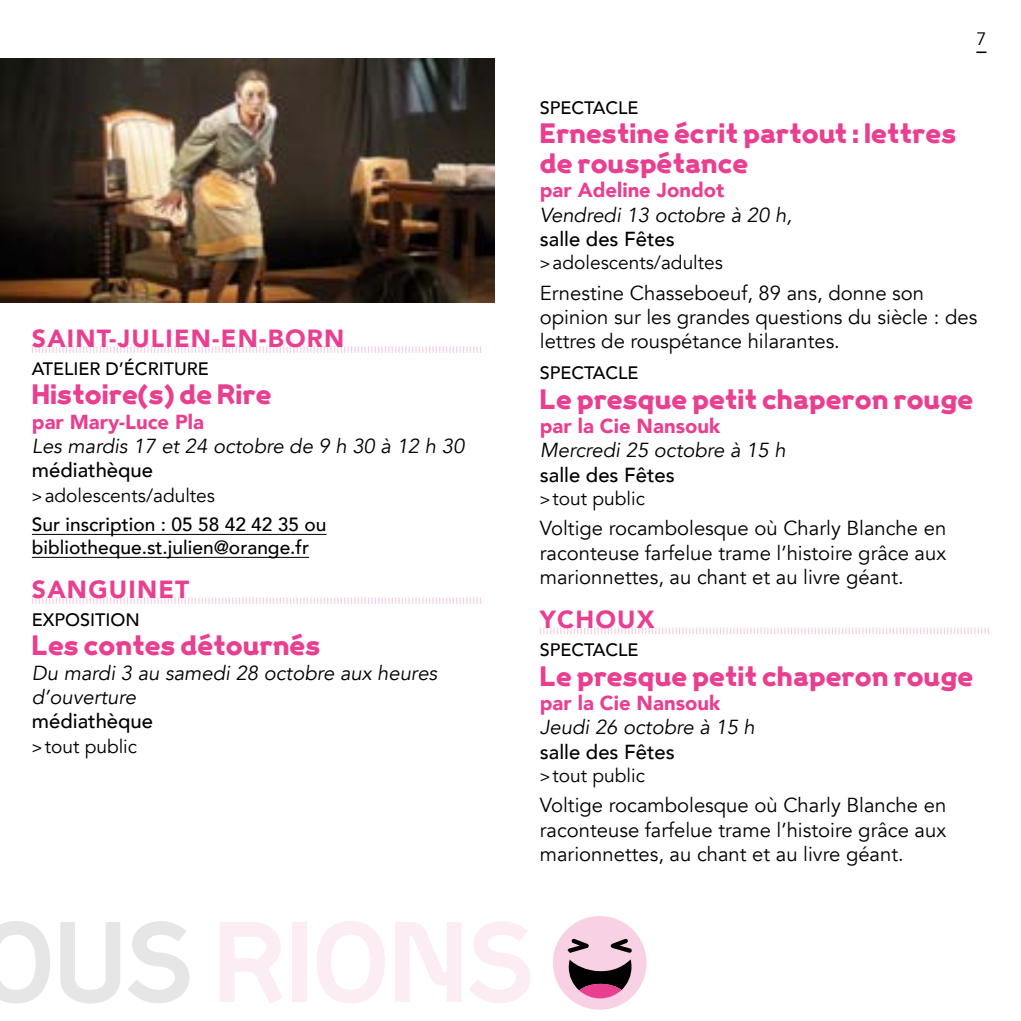
<style>
.page{position:relative;width:1021px;height:1021px;background:#fff}
.page>*{position:absolute;margin:0;border:0;box-sizing:border-box;transform-origin:0 0}
.manif{font:900 24.75px/29.7px "Progress";color:#e93f90}
.ville2{font:900 24.75px "Avenir";letter-spacing:.05em;color:#e93f90}
.descriptif{font:20.25px/24.3px "Avenir";color:#000;text-align:justify}
.date_heure{font:italic 20.25px/24.3px "Avenir";color:#000}
.intervenant{font:900 20.25px "Avenir";color:#e93f90}
.lieu{font:500 20.25px "Avenir";color:#000}
.t1{font:19.12px "Avenir";color:#000}
.reserv{font:500 19.12px "Avenir";color:#000}
.type{font:500 18px "Avenir";color:#000}
.t2{font:18px "Avenir";color:#000}
.s1{font-weight:500;font-size:15.75px}
</style>
<div class="page">
<svg style="left:976px;top:51px;width:10px;height:2px"></svg>
<div style="left:553px;top:916px;width:93px;height:93px;background:#f9d1e5;border-radius:50%"></div>
<svg style="left:568px;top:959px;width:63px;height:39px"></svg>
<svg style="left:567px;top:938px;width:21px;height:14px"></svg>
<svg style="left:610px;top:938px;width:21px;height:14px"></svg>
<svg style="left:32px;top:346px;width:449px;height:7px"></svg>
<hr style="left:32px;top:534px;width:294px;height:1px;background:#000">
<hr style="left:32px;top:557px;width:277px;height:1px;background:#000">
<svg style="left:32px;top:597px;width:449px;height:7px"></svg>
<svg style="left:540px;top:627px;width:449px;height:7px"></svg>
<img style="left:0;top:58px;width:494px;height:245px">
<p class="ville2" style="left:32px;top:317px;width:314px">SAINT-JULIEN-EN-BORN</p>
<p class="type" style="left:32px;top:353px;width:178px">ATELIER D’ÉCRITURE</p>
<p class="manif" style="left:32px;top:379px;width:241px">Histoire(s) de Rire</p>
<p class="intervenant" style="left:32px;top:404px;width:174px">par Mary-Luce Pla</p>
<p class="date_heure" style="left:32px;top:434px;width:434px">Les mardis 17 et 24 octobre de 9 h 30 à 12 h 30</p>
<p class="lieu" style="left:32px;top:452px;width:123px">médiathèque</p>
<p class="t1" style="left:32px;top:483px;width:185px"><span class="s1">&gt;</span>adolescents/adultes</p>
<p class="reserv" style="left:32px;top:507px;width:296px">Sur inscription : 05 58 42 42 35 ou</p>
<p class="reserv" style="left:32px;top:530px;width:279px">bibliotheque.st.julien@orange.fr</p>
<p class="ville2" style="left:32px;top:568px;width:159px">SANGUINET</p>
<p class="type" style="left:32px;top:604px;width:109px">EXPOSITION</p>
<p class="manif" style="left:32px;top:630px;width:290px">Les contes détournés</p>
<p class="date_heure" style="left:32px;top:661px;width:407px">Du mardi 3 au samedi 28 octobre aux heures d’ouverture</p>
<p class="lieu" style="left:32px;top:703px;width:123px">médiathèque</p>
<p class="t1" style="left:32px;top:734px;width:107px"><span class="s1">&gt;</span>tout public</p>
<p class="t2" style="left:976px;top:28px;width:12px">7</p>
<p class="type" style="left:540px;top:92px;width:100px">SPECTACLE</p>
<p class="manif" style="left:540px;top:118px;width:418px">Ernestine écrit partout : lettres de rouspétance</p>
<p class="intervenant" style="left:540px;top:173px;width:186px">par Adeline Jondot</p>
<p class="date_heure" style="left:540px;top:203px;width:254px">Vendredi 13 octobre à 20 h,</p>
<p class="lieu" style="left:540px;top:221px;width:136px">salle des Fêtes</p>
<p class="t1" style="left:540px;top:251px;width:185px"><span class="s1">&gt;</span>adolescents/adultes</p>
<p class="descriptif" style="left:540px;top:281px;width:439px;text-align:left">Ernestine Chasseboeuf, 89 ans, donne son opinion sur les grandes questions du siècle : des lettres de rouspétance hilarantes.</p>
<p class="type" style="left:540px;top:357px;width:100px">SPECTACLE</p>
<p class="manif" style="left:540px;top:384px;width:435px">Le presque petit chaperon rouge</p>
<p class="intervenant" style="left:540px;top:409px;width:182px">par la Cie Nansouk</p>
<p class="date_heure" style="left:540px;top:439px;width:247px">Mercredi 25 octobre à 15 h</p>
<p class="lieu" style="left:540px;top:457px;width:136px">salle des Fêtes</p>
<p class="t1" style="left:540px;top:487px;width:107px"><span class="s1">&gt;</span>tout public</p>
<p class="descriptif" style="left:540px;top:516px;width:408px">Voltige rocambolesque où Charly Blanche en raconteuse farfelue trame l’histoire grâce aux marionnettes, au chant et au livre géant.</p>
<p class="ville2" style="left:540px;top:598px;width:116px">YCHOUX</p>
<p class="type" style="left:540px;top:634px;width:100px">SPECTACLE</p>
<p class="manif" style="left:540px;top:660px;width:435px">Le presque petit chaperon rouge</p>
<p class="intervenant" style="left:540px;top:685px;width:182px">par la Cie Nansouk</p>
<p class="date_heure" style="left:540px;top:715px;width:216px">Jeudi 26 octobre à 15 h</p>
<p class="lieu" style="left:540px;top:734px;width:136px">salle des Fêtes</p>
<p class="t1" style="left:540px;top:763px;width:107px"><span class="s1">&gt;</span>tout public</p>
<p class="descriptif" style="left:540px;top:793px;width:408px">Voltige rocambolesque où Charly Blanche en raconteuse farfelue trame l’histoire grâce aux marionnettes, au chant et au livre géant.</p>
</div>
